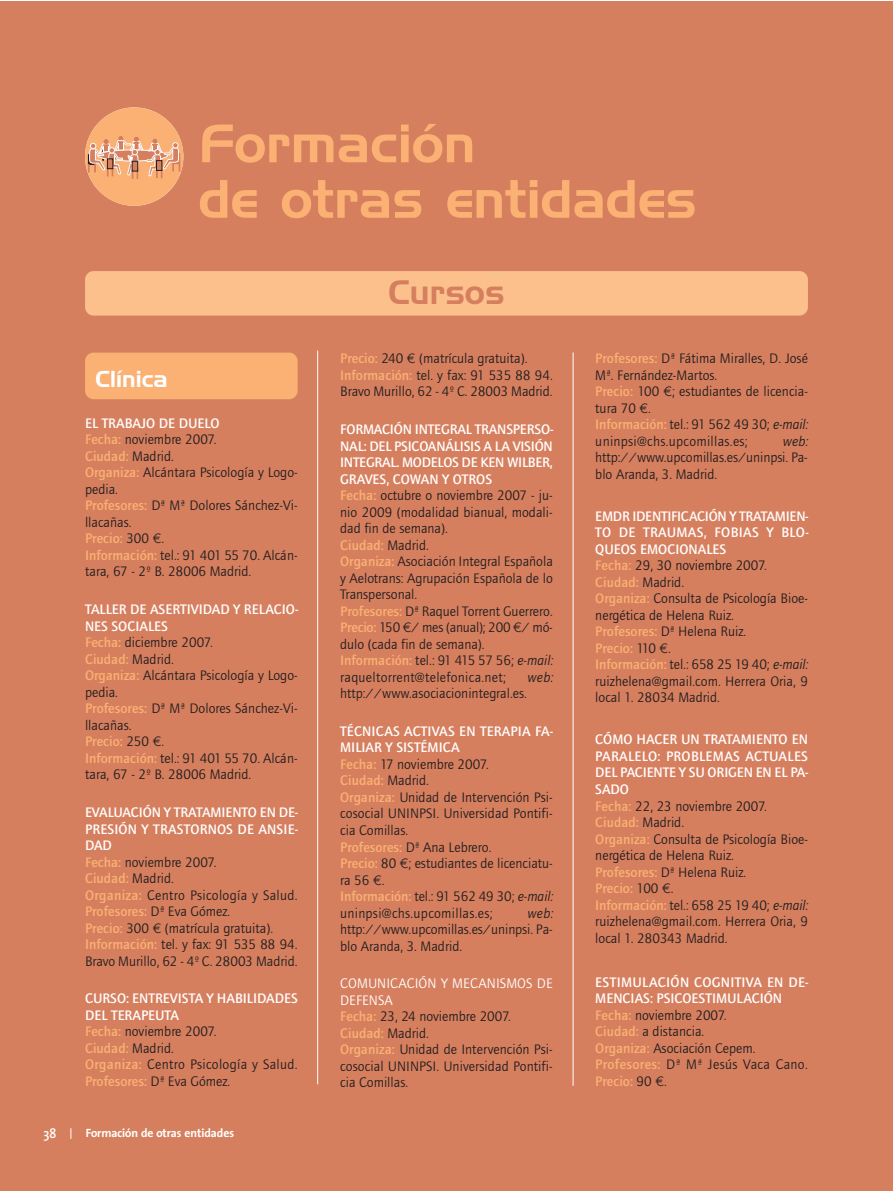
<style>
.page{position:relative;width:893px;height:1191px;background:#fff}
.page>*{position:absolute;margin:0;border:0;box-sizing:border-box;transform-origin:0 0}
.t1{font:52.5px/55.5px "Handel Gothic BT";color:#fab173}
.t2{font:33px "Handel Gothic BT";color:#d67f5f}
.t3{font:22.5px "Handel Gothic BT";color:#fff}
.t4{font:14.25px/16.5px "Foundry Journal";color:#231f20}
.t5{font:14.25px/16.5px "Foundry Journal";letter-spacing:.02em;color:#231f20}
.t6{font:italic 14.25px "Foundry Journal";color:#231f20}
.t7{font:600 13.5px "Thesis Sans";color:#fff}
.t8{font:700 12px "Thesis Sans";color:#fff}
.s1{font-weight:500;color:#fff}
.s2{font-weight:500;color:#fab173}
.s3{font-family:"Euro Sans ITC"}
.s4{font-style:italic}
.s5{color:#fff}
</style>
<div class="page">
<div style="left:0;top:1px;width:892px;height:1190px;background:#d67f5f"></div>
<hr style="left:317px;top:350px;width:1px;height:734px;background:#fff">
<hr style="left:573px;top:352px;width:1px;height:733px;background:#fff">
<svg style="left:85px;top:107px;width:98px;height:99px"></svg>
<div style="left:85px;top:271px;width:723px;height:44px;background:#fbc08c;border-radius:9px"></div>
<div style="left:85px;top:352px;width:213px;height:47px;background:#fab173;border-radius:9px"></div>
<p class="t1" style="left:199px;top:121px;width:500px">Formación<br>de otras entidades</p>
<p class="t3" style="left:96px;top:371px;width:74px">Clínica</p>
<p class="t4" style="left:85px;top:415px;width:214px"><span class="s1">EL TRABAJO DE DUELO<br></span><span class="s2">Fecha:</span> noviembre 2007.<br><span class="s2">Ciudad:</span> Madrid.<br><span class="s2">Organiza:</span> Alcántara Psicología y Logo&shy;pedia.<br><span class="s2">Profesores:</span> Dª Mª Dolores Sánchez-Vi&shy;llacañas.<br><span class="s2">Precio:</span> 300 <span class="s3">¤</span>.<br><span class="s2">Información:</span> tel.: 91 401 55 70. Alcán&shy;tara, 67 - 2º B. 28006 Madrid.</p>
<p class="t4" style="left:85px;top:601px;width:215px"><span class="s1">TALLER DE ASERTIVIDAD Y RELACIO-<br>NES SOCIALES<br></span><span class="s2">Fecha:</span> diciembre 2007.<br><span class="s2">Ciudad:</span> Madrid.<br><span class="s2">Organiza:</span> Alcántara Psicología y Logo&shy;pedia.<br><span class="s2">Profesores:</span> Dª Mª Dolores Sánchez-Vi&shy;llacañas.<br><span class="s2">Precio:</span> 250 <span class="s3">¤</span>.<br><span class="s2">Información:</span> tel.: 91 401 55 70. Alcán&shy;tara, 67 - 2º B. 28006 Madrid.</p>
<p class="t4" style="left:85px;top:804px;width:214px"><span class="s1">EVALUACIÓN Y TRATAMIENTO EN DE-<br>PRESIÓN Y TRASTORNOS DE ANSIE-<br>DAD<br></span><span class="s2">Fecha:</span> noviembre 2007.<br><span class="s2">Ciudad:</span> Madrid.<br><span class="s2">Organiza:</span> Centro Psicología y Salud.<br><span class="s2">Profesores:</span> Dª Eva Gómez.<br><span class="s2">Precio:</span> 300 <span class="s3">¤</span> (matrícula gratuita).<br><span class="s2">Información:</span> tel. y fax: 91 535 88 94.<br>Bravo Murillo, 62 - 4º C. 28003 Madrid.</p>
<p class="t5" style="left:85px;top:990px;width:214px"><span class="s1">CURSO: ENTREVISTA Y HABILIDADES<br>DEL TERAPEUTA<br></span><span class="s2">Fecha:</span> noviembre 2007.<br><span class="s2">Ciudad:</span> Madrid.<br><span class="s2">Organiza:</span> Centro Psicología y Salud.<br><span class="s2">Profesores:</span> Dª Eva Gómez.</p>
<p class="t7" style="left:43px;top:1128px;width:14px">38</p>
<p class="t8" style="left:86px;top:1128px;width:150px">Formación de otras entidades</p>
<p class="t2" style="left:388px;top:280px;width:118px">Cursos</p>
<p class="t4" style="left:340px;top:350px;width:214px"><span class="s2">Precio:</span> 240 <span class="s3">¤</span> (matrícula gratuita).<br><span class="s2">Información:</span> tel. y fax: 91 535 88 94.<br>Bravo Murillo, 62 - 4º C. 28003 Madrid.</p>
<p class="t4" style="left:340px;top:421px;width:214px"><span class="s1">FORMACIÓN INTEGRAL TRANSPERSO-<br>NAL: DEL PSICOANÁLISIS A LA VISIÓN<br>INTEGRAL. MODELOS DE KEN WILBER,<br>GRAVES, COWAN Y OTROS<br></span><span class="s2">Fecha:</span> octubre o noviembre 2007 - ju&shy;nio 2009 (modalidad bianual, modali&shy;dad fin de semana).<br><span class="s2">Ciudad:</span> Madrid.<br><span class="s2">Organiza:</span> Asociación Integral Española y Aelotrans: Agrupación Española de lo<br>Transpersonal.<br><span class="s2">Profesores:</span> Dª Raquel Torrent Guerrero.<br><span class="s2">Precio:</span> 150 <span class="s3">¤</span>/ mes (anual); 200 <span class="s3">¤</span>/ mó&shy;dulo (cada fin de semana).<br><span class="s2">Información:</span> tel.: 91 415 57 56; <span class="s4">e-mail: </span>raqueltorrent@telefonica.net;</p>
<p class="t6" style="left:527px;top:668px;width:27px">web:</p>
<p class="t4" style="left:340px;top:685px;width:188px">http://www.asociacionintegral.es.</p>
<p class="t4" style="left:340px;top:723px;width:214px"><span class="s1">TÉCNICAS ACTIVAS EN TERAPIA FA-<br>MILIAR Y SISTÉMICA<br></span><span class="s2">Fecha:</span> 17 noviembre 2007.<br><span class="s2">Ciudad:</span> Madrid.<br><span class="s2">Organiza:</span> Unidad de Intervención Psi&shy;cosocial UNINPSI. Universidad Pontifi&shy;cia Comillas.<br><span class="s2">Profesores:</span> Dª Ana Lebrero.<br><span class="s2">Precio:</span> 80 <span class="s3">¤</span>; estudiantes de licenciatu&shy;ra 56 <span class="s3">¤</span>.<br><span class="s2">Información:</span> tel.: 91 562 49 30; <span class="s4">e-mail: </span>uninpsi@chs.upcomillas.es;</p>
<p class="t4" style="left:340px;top:904px;width:214px;text-align:justify;text-indent:187px"><span class="s4">web: </span>http://www.upcomillas.es/uninpsi. Pa&shy;blo Aranda, 3. Madrid.</p>
<p class="t4" style="left:340px;top:975px;width:214px"><span class="s5">COMUNICACIÓN Y MECANISMOS DE<br>DEFENSA<br></span><span class="s2">Fecha:</span> 23, 24 noviembre 2007.<br><span class="s2">Ciudad:</span> Madrid.<br><span class="s2">Organiza:</span> Unidad de Intervención Psi&shy;cosocial UNINPSI. Universidad Pontifi&shy;cia Comillas.</p>
<p class="t4" style="left:595px;top:350px;width:214px"><span class="s2">Profesores:</span> Dª Fátima Miralles, D. José<br>Mª. Fernández-Martos.<br><span class="s2">Precio:</span> 100 <span class="s3">¤</span>; estudiantes de licencia&shy;tura 70 <span class="s3">¤</span>.<br><span class="s2">Información:</span> tel.: 91 562 49 30; <span class="s4">e-mail: </span>uninpsi@chs.upcomillas.es;</p>
<p class="t4" style="left:595px;top:433px;width:214px;text-align:justify;text-indent:187px"><span class="s4">web: </span>http://www.upcomillas.es/uninpsi. Pa&shy;blo Aranda, 3. Madrid.</p>
<p class="t4" style="left:595px;top:508px;width:215px"><span class="s1">EMDR IDENTIFICACIÓN Y TRATAMIEN-<br>TO DE TRAUMAS, FOBIAS Y BLO-<br>QUEOS EMOCIONALES<br></span><span class="s2">Fecha:</span> 29, 30 noviembre 2007.<br><span class="s2">Ciudad:</span> Madrid.<br><span class="s2">Organiza:</span> Consulta de Psicología Bioe&shy;nergética de Helena Ruiz.<br><span class="s2">Profesores:</span> Dª Helena Ruiz.<br><span class="s2">Precio:</span> 110 <span class="s3">¤</span>.<br><span class="s2">Información:</span> tel.: 658 25 19 40; <span class="s4">e-mail: </span>ruizhelena@gmail.com. Herrera Oria, 9 local 1. 28034 Madrid.</p>
<p class="t4" style="left:595px;top:731px;width:214px"><span class="s1">CÓMO HACER UN TRATAMIENTO EN<br>PARALELO: PROBLEMAS ACTUALES<br>DEL PACIENTE Y SU ORIGEN EN EL PA-<br>SADO<br></span><span class="s2">Fecha:</span> 22, 23 noviembre 2007.<br><span class="s2">Ciudad:</span> Madrid.<br><span class="s2">Organiza:</span> Consulta de Psicología Bioe&shy;nergética de Helena Ruiz.<br><span class="s2">Profesores:</span> Dª Helena Ruiz.<br><span class="s2">Precio:</span> 100 <span class="s3">¤</span>.<br><span class="s2">Información:</span> tel.: 658 25 19 40; <span class="s4">e-mail: </span>ruizhelena@gmail.com. Herrera Oria, 9 local 1. 280343 Madrid.</p>
<p class="t4" style="left:595px;top:973px;width:215px"><span class="s1">ESTIMULACIÓN COGNITIVA EN DE-<br>MENCIAS: PSICOESTIMULACIÓN<br></span><span class="s2">Fecha:</span> noviembre 2007.<br><span class="s2">Ciudad:</span> a distancia.<br><span class="s2">Organiza:</span> Asociación Cepem.<br><span class="s2">Profesores:</span> Dª Mª Jesús Vaca Cano.<br><span class="s2">Precio:</span> 90 <span class="s3">¤</span>.</p>
</div>
